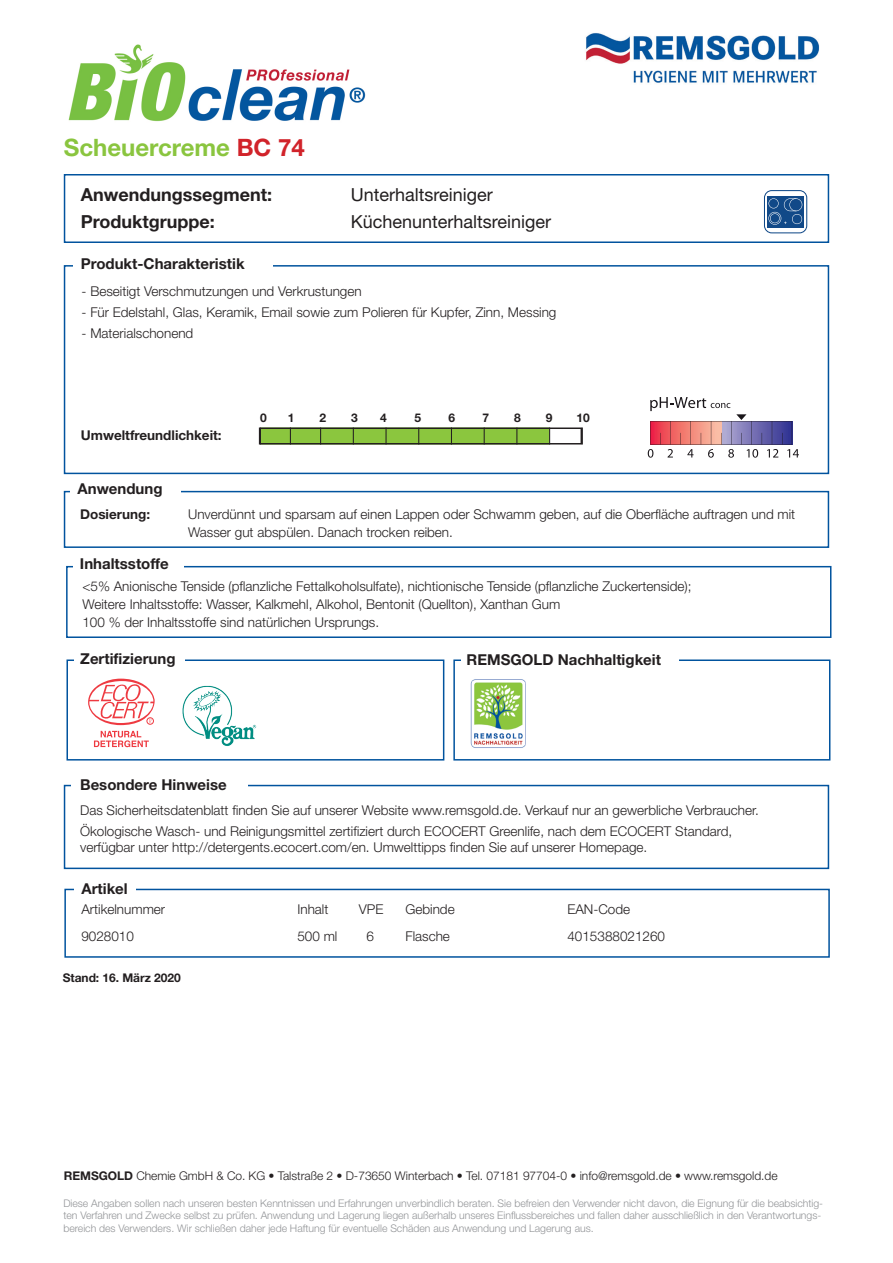
<style>
.page{position:relative;width:893px;height:1263px;background:#fff}
.page>*{position:absolute;margin:0;border:0;box-sizing:border-box;transform-origin:0 0}
.t1{font:700 24px "Helvetica Neue LT Pro";color:#8ac53f}
.t2{font:18px "Helvetica Neue LT Pro";color:#231f20}
.t3{font:700 18px "Helvetica Neue LT Pro";color:#231f20}
.t4{font:700 15px "Helvetica Neue LT Pro";color:#231f20}
.t5{font:300 13.5px/18px "Helvetica Neue LT Pro";color:#231f20}
.t6{font:700 13.5px "Helvetica Neue LT Pro";color:#231f20}
.t7{font:300 12px "Helvetica Neue LT Pro";letter-spacing:-.005em;color:#231f20}
.t8{font:700 12px "Helvetica Neue LT Pro";letter-spacing:-.005em;color:#231f20}
.t9{font:300 10.5px/12.6px "Helvetica Neue LT Pro";letter-spacing:-.005em;color:#939598}
.s1{color:#d1232a}
.s2{font-weight:700}
</style>
<div class="page">
<div style="left:64px;top:491px;width:765px;height:57px;border:2px solid #01539e"></div>
<div style="left:64px;top:889px;width:766px;height:69px;border:2px solid #01539e"></div>
<div style="left:64px;top:174px;width:765px;height:69px;border:2px solid #01539e"></div>
<div style="left:64px;top:265px;width:765px;height:209px;border:2px solid #01539e"></div>
<div style="left:64px;top:785px;width:765px;height:84px;border:2px solid #01539e"></div>
<img style="left:68px;top:44px;width:298px;height:78px">
<img style="left:586px;top:33px;width:234px;height:50px">
<svg style="left:764px;top:190px;width:43px;height:43px"></svg>
<div style="left:74px;top:882px;width:62px;height:15px;background:#fff"></div>
<div style="left:71px;top:778px;width:177px;height:13px;background:#fff"></div>
<svg style="left:648px;top:397px;width:151px;height:61px"></svg>
<div style="left:71px;top:481px;width:110px;height:18px;background:#fff"></div>
<div style="left:261px;top:427px;width:288px;height:17px;background:#8bc63e"></div>
<svg style="left:385px;top:430px;width:2px;height:11px"></svg>
<svg style="left:582px;top:427px;width:1px;height:17px"></svg>
<div style="left:259px;top:427px;width:323px;height:17px;border:2px solid #231f20"></div>
<div style="left:73px;top:256px;width:199px;height:18px;background:#fff"></div>
<div style="left:66px;top:566px;width:765px;height:72px;border:2px solid #01539e"></div>
<div style="left:66px;top:659px;width:378px;height:101px;border:2px solid #01539e"></div>
<div style="left:453px;top:659px;width:377px;height:101px;border:2px solid #01539e"></div>
<img style="left:182px;top:685px;width:75px;height:61px">
<div style="left:73px;top:556px;width:111px;height:18px;background:#fff"></div>
<div style="left:74px;top:650px;width:111px;height:19px;background:#fff"></div>
<div style="left:461px;top:650px;width:218px;height:19px;background:#fff"></div>
<img style="left:470px;top:679px;width:56px;height:69px">
<svg style="left:88px;top:679px;width:67px;height:46px"></svg>
<div style="left:146px;top:717px;width:8px;height:8px;border:1px solid #ee3a41;border-radius:50%"></div>
<svg style="left:94px;top:731px;width:55px;height:16px"></svg>
<h1 class="t1" style="left:64px;top:133px;width:242px">Scheuercreme <span class="s1">BC 74</span></h1>
<h2 class="t3" style="left:81px;top:184px;width:193px">Anwendungssegment:</h2>
<h2 class="t2" style="left:351px;top:184px;width:144px">Unterhaltsreiniger</h2>
<h2 class="t3" style="left:81px;top:211px;width:136px">Produktgruppe:</h2>
<h2 class="t2" style="left:351px;top:211px;width:202px">Küchenunterhaltsreiniger</h2>
<p class="t4" style="left:81px;top:255px;width:165px">Produkt-Charakteristik</p>
<p class="t5" style="left:82px;top:282px;width:282px">- Beseitigt Verschmutzungen und Verkrustungen</p>
<p class="t5" style="left:82px;top:303px;width:476px">- Für Edelstahl, Glas, Keramik, Email sowie zum Polieren für Kupfer, Zinn, Messing</p>
<p class="t5" style="left:82px;top:324px;width:113px">- Materialschonend</p>
<p class="t6" style="left:81px;top:427px;width:142px">Umweltfreundlichkeit:</p>
<p class="t8" style="left:260px;top:411px;width:8px">0</p>
<p class="t8" style="left:288px;top:411px;width:8px">1</p>
<p class="t8" style="left:319px;top:411px;width:8px">2</p>
<p class="t8" style="left:351px;top:411px;width:8px">3</p>
<p class="t8" style="left:380px;top:411px;width:8px">4</p>
<p class="t8" style="left:414px;top:411px;width:8px">5</p>
<p class="t8" style="left:448px;top:411px;width:8px">6</p>
<p class="t8" style="left:483px;top:411px;width:8px">7</p>
<p class="t8" style="left:514px;top:411px;width:8px">8</p>
<p class="t8" style="left:546px;top:411px;width:8px">9</p>
<p class="t8" style="left:577px;top:411px;width:15px">10</p>
<p class="t4" style="left:78px;top:480px;width:87px">Anwendung</p>
<p class="t6" style="left:80px;top:505px;width:71px">Dosierung:</p>
<p class="t5" style="left:188px;top:505px;width:609px">Unverdünnt und sparsam auf einen Lappen oder Schwamm geben, auf die Oberfläche auftragen und mit<br>Wasser gut abspülen. Danach trocken reiben.</p>
<p class="t4" style="left:80px;top:555px;width:90px">Inhaltsstoffe</p>
<p class="t5" style="left:82px;top:576px;width:610px">&lt;5% Anionische Tenside (pflanzliche Fettalkoholsulfate), nichtionische Tenside (pflanzliche Zuckertenside);<br>Weitere Inhaltsstoffe: Wasser, Kalkmehl, Alkohol, Bentonit (Quellton), Xanthan Gum<br>100 % der Inhaltsstoffe sind natürlichen Ursprungs.</p>
<p class="t4" style="left:80px;top:649px;width:97px">Zertifizierung</p>
<p class="t4" style="left:467px;top:650px;width:196px">REMSGOLD Nachhaltigkeit</p>
<p class="t4" style="left:80px;top:776px;width:148px">Besondere Hinweise</p>
<p class="t5" style="left:80px;top:799px;width:680px;line-height:21px">Das Sicherheitsdatenblatt finden Sie auf unserer Website www.remsgold.de. Verkauf nur an gewerbliche Verbraucher.<br>Ökologische Wasch- und Reinigungsmittel zertifiziert durch ECOCERT Greenlife, nach dem ECOCERT Standard,</p>
<p class="t5" style="left:80px;top:838px;width:569px">verfügbar unter http://detergents.ecocert.com/en. Umwelttipps finden Sie auf unserer Homepage.</p>
<p class="t4" style="left:81px;top:879px;width:48px">Artikel</p>
<p class="t5" style="left:81px;top:900px;width:85px">Artikelnummer</p>
<p class="t5" style="left:297px;top:900px;width:32px">Inhalt</p>
<p class="t5" style="left:359px;top:900px;width:26px">VPE</p>
<p class="t5" style="left:405px;top:900px;width:51px">Gebinde</p>
<p class="t5" style="left:567px;top:900px;width:64px">EAN-Code</p>
<p class="t5" style="left:81px;top:927px;width:54px">9028010</p>
<p class="t5" style="left:297px;top:927px;width:42px">500 ml</p>
<p class="t5" style="left:366px;top:927px;width:9px">6</p>
<p class="t5" style="left:405px;top:927px;width:46px">Flasche</p>
<p class="t5" style="left:567px;top:927px;width:99px">4015388021260</p>
<p class="t8" style="left:63px;top:970px;width:120px">Stand: 16. März 2020</p>
<p class="t7" style="left:64px;top:1168px;width:715px"><span class="s2">REMSGOLD</span> Chemie GmbH &amp; Co. KG • Talstraße 2 • D-73650 Winterbach • Tel. 07181 97704-0 • info@remsgold.de • www.remsgold.de</p>
<p class="t9" style="left:63px;top:1196px;width:761px">Diese Angaben sollen nach unseren besten Kenntnissen und Erfahrungen unverbindlich beraten. Sie befreien den Verwender nicht davon, die Eignung für die beabsichtig&shy;ten Verfahren und Zwecke selbst zu prüfen. Anwendung und Lagerung liegen außerhalb unseres Einflussbereiches und fallen daher ausschließlich in den Verantwortungs&shy;bereich des Verwenders. Wir schließen daher jede Haftung für eventuelle Schäden aus Anwendung und Lagerung aus.</p>
</div>
